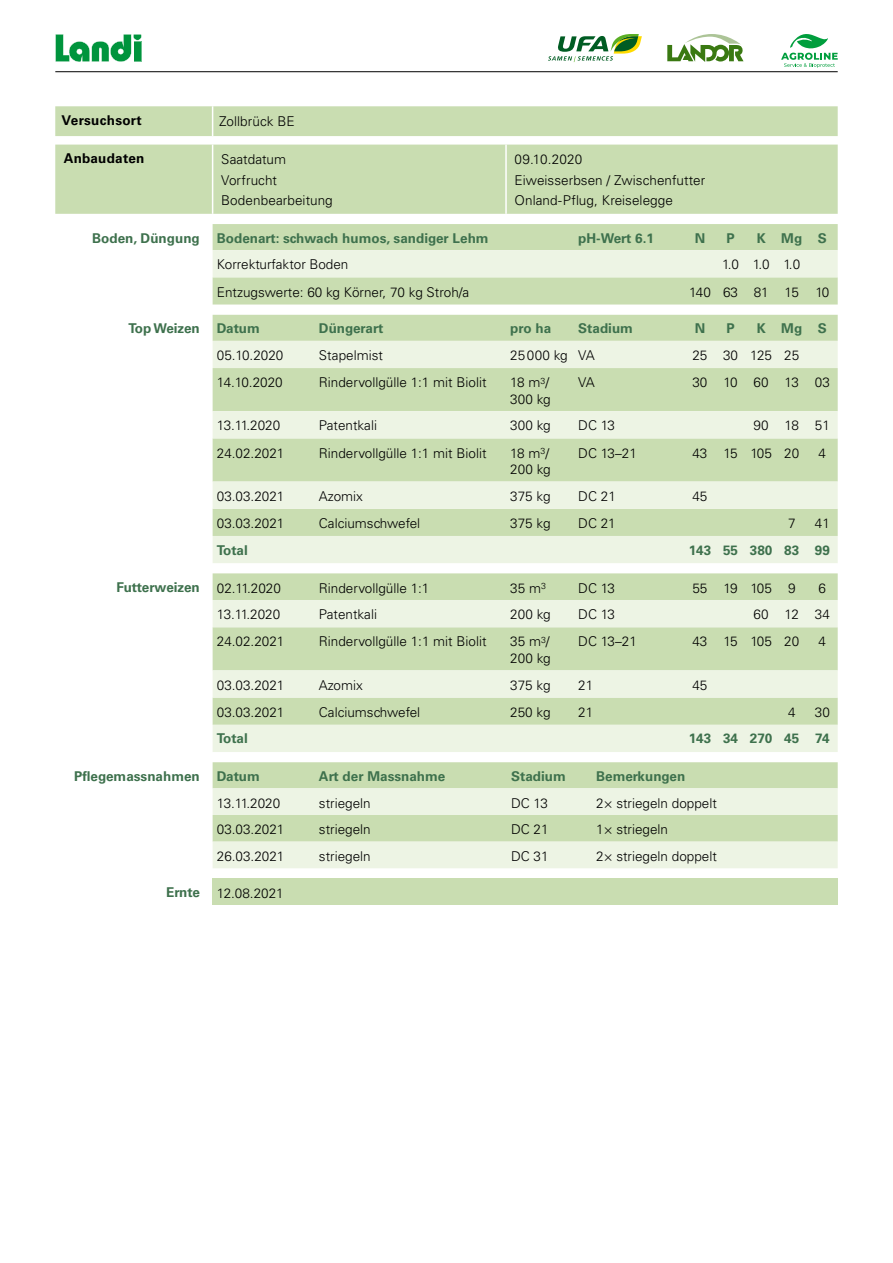
<style>
.page{position:relative;width:893px;height:1263px;background:#fff}
.page>*{position:absolute;margin:0;border:0;box-sizing:border-box;transform-origin:0 0}
.t1{font:300 13.5px/20.7px "Univers";color:#000}
.t2{font:700 13.5px "Univers";color:#3e714d}
.t3{font:700 13.5px "Univers";letter-spacing:.015em;color:#000}
.t4{font:300 13.5px "Univers";letter-spacing:-.025em;color:#000}
</style>
<div class="page">
<hr style="left:55px;top:71px;width:783px;height:1px;background:#000">
<svg style="left:55px;top:34px;width:87px;height:28px"></svg>
<svg style="left:667px;top:34px;width:76px;height:28px"></svg>
<svg style="left:548px;top:34px;width:94px;height:28px"></svg>
<svg style="left:781px;top:34px;width:57px;height:34px"></svg>
<svg style="left:55px;top:106px;width:783px;height:108px;background:#cddfb7"></svg>
<hr style="left:212px;top:106px;width:1px;height:30px;background:#fff">
<hr style="left:212px;top:145px;width:1px;height:69px;background:#fff">
<hr style="left:505px;top:145px;width:2px;height:69px;background:#fff">
<div style="left:213px;top:224px;width:625px;height:80px;background:#c9ddb1"></div>
<div style="left:213px;top:250px;width:625px;height:27px;background:#edf4e4"></div>
<div style="left:213px;top:315px;width:625px;height:26px;background:#c9ddb1"></div>
<svg style="left:213px;top:341px;width:625px;height:222px;background:#dae8ca"></svg>
<div style="left:213px;top:573px;width:625px;height:27px;background:#c9ddb1"></div>
<svg style="left:213px;top:600px;width:625px;height:152px;background:#dce9cc"></svg>
<div style="left:213px;top:762px;width:625px;height:26px;background:#c9ddb1"></div>
<svg style="left:213px;top:788px;width:625px;height:80px;background:#e1ecd3"></svg>
<div style="left:213px;top:878px;width:625px;height:27px;background:#c9ddb1"></div>
<p class="t3" style="left:62px;top:112px;width:82px">Versuchsort</p>
<p class="t1" style="left:219px;top:110px;width:77px">Zollbrück BE</p>
<p class="t3" style="left:64px;top:151px;width:82px">Anbaudaten</p>
<p class="t1" style="left:221px;top:149px;width:113px">Saatdatum<br>Vorfrucht<br>Bodenbearbeitung</p>
<p class="t1" style="left:514px;top:149px;width:192px">09.10.2020<br>Eiweisserbsen / Zwischenfutter<br>Onland-Pflug, Kreiselegge</p>
<p class="t2" style="left:92px;top:230px;width:109px">Boden, Düngung</p>
<p class="t2" style="left:217px;top:230px;width:273px">Bodenart: schwach humos, sandiger Lehm</p>
<p class="t2" style="left:578px;top:230px;width:77px">pH-Wert 6.1</p>
<p class="t2" style="left:695px;top:230px;width:12px">N</p>
<p class="t2" style="left:726px;top:230px;width:10px">P</p>
<p class="t2" style="left:757px;top:230px;width:72px">KMgS</p>
<p class="t1" style="left:217px;top:254px;width:133px">Korrekturfaktor Boden</p>
<p class="t1" style="left:722px;top:254px;width:80px">1.0 1.0 1.0</p>
<p class="t1" style="left:217px;top:281px;width:254px">Entzugswerte: 60 kg Körner, 70 kg Stroh/a</p>
<p class="t4" style="left:689px;top:284px;width:142px">140 63 81 15 10</p>
<p class="t2" style="left:129px;top:321px;width:73px">Top Weizen</p>
<p class="t2" style="left:217px;top:321px;width:44px">Datum</p>
<p class="t2" style="left:319px;top:321px;width:66px">Düngerart</p>
<p class="t2" style="left:510px;top:321px;width:42px">pro ha</p>
<p class="t2" style="left:578px;top:321px;width:56px">Stadium</p>
<p class="t2" style="left:695px;top:321px;width:12px">N</p>
<p class="t2" style="left:726px;top:321px;width:10px">P</p>
<p class="t2" style="left:757px;top:321px;width:72px">KMgS</p>
<p class="t1" style="left:217px;top:345px;width:68px">05.10.2020</p>
<p class="t1" style="left:319px;top:345px;width:66px">Stapelmist</p>
<p class="t1" style="left:510px;top:345px;width:86px">25000 kg VA</p>
<p class="t1" style="left:692px;top:345px;width:108px">25 30 125 25</p>
<p class="t1" style="left:217px;top:372px;width:67px">14.10.2020</p>
<p class="t1" style="left:319px;top:372px;width:169px">Rindervollgülle 1:1 mit Biolit</p>
<p class="t1" style="left:510px;top:374px;width:42px;line-height:16.5px">18 m<sup>3</sup>/<br>300 kg</p>
<p class="t1" style="left:578px;top:372px;width:18px">VA</p>
<p class="t1" style="left:692px;top:372px;width:139px">30 10 60 13 03</p>
<p class="t1" style="left:217px;top:415px;width:65px">13.11.2020</p>
<p class="t1" style="left:319px;top:415px;width:60px">Patentkali</p>
<p class="t1" style="left:510px;top:415px;width:42px">300 kg</p>
<p class="t1" style="left:578px;top:415px;width:38px">DC 13</p>
<p class="t1" style="left:754px;top:415px;width:78px">90 18 51</p>
<p class="t1" style="left:217px;top:442px;width:69px">24.02.2021</p>
<p class="t1" style="left:319px;top:442px;width:169px">Rindervollgülle 1:1 mit Biolit</p>
<p class="t1" style="left:510px;top:445px;width:42px;line-height:16.5px">18 m<sup>3</sup>/<br>200 kg</p>
<p class="t1" style="left:578px;top:442px;width:60px">DC 13–21</p>
<p class="t1" style="left:692px;top:442px;width:108px">43 15 105 20</p>
<p class="t1" style="left:819px;top:442px;width:9px">4</p>
<p class="t1" style="left:217px;top:486px;width:69px">03.03.2021</p>
<p class="t1" style="left:319px;top:486px;width:45px">Azomix</p>
<p class="t1" style="left:510px;top:486px;width:42px">375 kg</p>
<p class="t1" style="left:578px;top:486px;width:39px">DC 21</p>
<p class="t1" style="left:692px;top:486px;width:17px">45</p>
<p class="t1" style="left:217px;top:513px;width:69px">03.03.2021</p>
<p class="t1" style="left:319px;top:513px;width:103px">Calciumschwefel</p>
<p class="t1" style="left:510px;top:513px;width:42px">375 kg</p>
<p class="t1" style="left:578px;top:513px;width:39px">DC 21</p>
<p class="t1" style="left:788px;top:513px;width:9px">7</p>
<p class="t1" style="left:815px;top:513px;width:17px">41</p>
<p class="t2" style="left:217px;top:542px;width:32px">Total</p>
<p class="t2" style="left:689px;top:542px;width:143px">143 55 380 83 99</p>
<p class="t2" style="left:116px;top:579px;width:85px">Futterweizen</p>
<p class="t1" style="left:217px;top:577px;width:66px">02.11.2020</p>
<p class="t1" style="left:319px;top:577px;width:112px">Rindervollgülle 1:1</p>
<p class="t1" style="left:510px;top:577px;width:37px">35 m<sup>3</sup></p>
<p class="t1" style="left:578px;top:577px;width:38px">DC 13</p>
<p class="t1" style="left:692px;top:577px;width:105px">55 19 105 9</p>
<p class="t1" style="left:819px;top:577px;width:9px">6</p>
<p class="t1" style="left:217px;top:604px;width:65px">13.11.2020</p>
<p class="t1" style="left:319px;top:604px;width:60px">Patentkali</p>
<p class="t1" style="left:510px;top:604px;width:42px">200 kg</p>
<p class="t1" style="left:578px;top:604px;width:38px">DC 13</p>
<p class="t1" style="left:754px;top:604px;width:78px">60 12 34</p>
<p class="t1" style="left:217px;top:631px;width:69px">24.02.2021</p>
<p class="t1" style="left:319px;top:631px;width:169px">Rindervollgülle 1:1 mit Biolit</p>
<p class="t1" style="left:510px;top:633px;width:42px;line-height:16.5px">35 m<sup>3</sup>/<br>200 kg</p>
<p class="t1" style="left:578px;top:631px;width:60px">DC 13–21</p>
<p class="t1" style="left:692px;top:631px;width:108px">43 15 105 20</p>
<p class="t1" style="left:819px;top:631px;width:9px">4</p>
<p class="t1" style="left:217px;top:674px;width:69px">03.03.2021</p>
<p class="t1" style="left:319px;top:674px;width:45px">Azomix</p>
<p class="t1" style="left:510px;top:674px;width:42px">375 kg</p>
<p class="t1" style="left:578px;top:674px;width:17px">21</p>
<p class="t1" style="left:692px;top:674px;width:17px">45</p>
<p class="t1" style="left:217px;top:702px;width:69px">03.03.2021</p>
<p class="t1" style="left:319px;top:702px;width:103px">Calciumschwefel</p>
<p class="t1" style="left:510px;top:702px;width:42px">250 kg</p>
<p class="t1" style="left:578px;top:702px;width:17px">21</p>
<p class="t1" style="left:788px;top:702px;width:9px">4</p>
<p class="t1" style="left:815px;top:702px;width:17px">30</p>
<p class="t2" style="left:217px;top:731px;width:32px">Total</p>
<p class="t2" style="left:689px;top:731px;width:142px">143 34 270 45 74</p>
<p class="t2" style="left:74px;top:768px;width:127px">Pflegemassnahmen</p>
<p class="t2" style="left:217px;top:768px;width:44px">Datum</p>
<p class="t2" style="left:319px;top:768px;width:128px">Art der Massnahme</p>
<p class="t2" style="left:511px;top:768px;width:56px">Stadium</p>
<p class="t2" style="left:596px;top:768px;width:91px">Bemerkungen</p>
<p class="t1" style="left:217px;top:792px;width:65px">13.11.2020</p>
<p class="t1" style="left:319px;top:792px;width:53px">striegeln</p>
<p class="t1" style="left:511px;top:792px;width:38px">DC 13</p>
<p class="t1" style="left:596px;top:792px;width:122px">2× striegeln doppelt</p>
<p class="t1" style="left:217px;top:819px;width:69px">03.03.2021</p>
<p class="t1" style="left:319px;top:819px;width:53px">striegeln</p>
<p class="t1" style="left:511px;top:819px;width:39px">DC 21</p>
<p class="t1" style="left:596px;top:819px;width:73px">1× striegeln</p>
<p class="t1" style="left:217px;top:846px;width:69px">26.03.2021</p>
<p class="t1" style="left:319px;top:846px;width:53px">striegeln</p>
<p class="t1" style="left:511px;top:846px;width:39px">DC 31</p>
<p class="t1" style="left:596px;top:846px;width:122px">2× striegeln doppelt</p>
<p class="t2" style="left:166px;top:884px;width:35px">Ernte</p>
<p class="t1" style="left:217px;top:883px;width:68px">12.08.2021</p>
</div>
